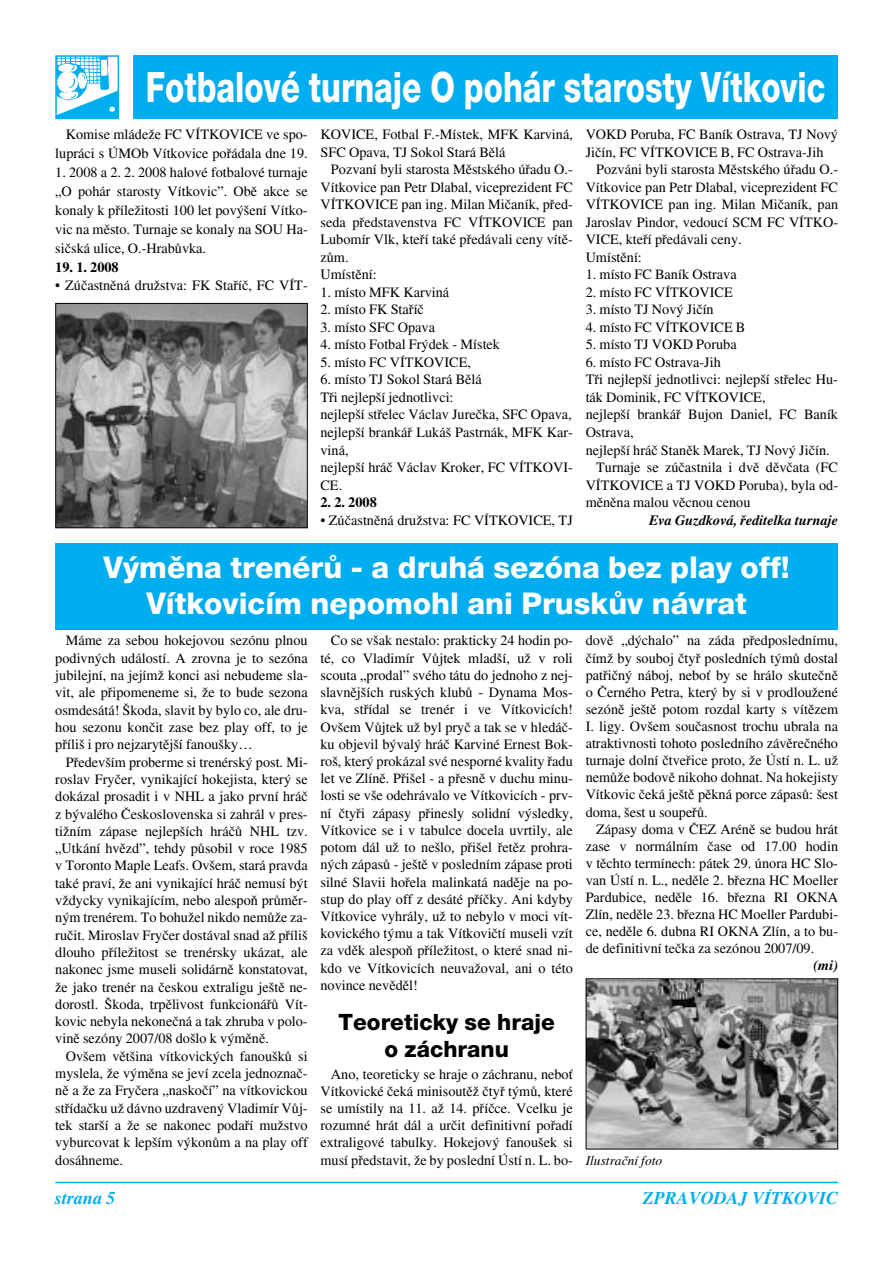
<style>
.page{position:relative;width:893px;height:1262px;background:#fff}
.page>*{position:absolute;margin:0;border:0;box-sizing:border-box;transform-origin:0 0}
.t1{font:800 42px "Helvetica Neue CE";color:#fff;scale:.75 1}
.t2{font:800 30px/36px "Helvetica Neue CE";color:#fff;text-align:center}
.t3{font:800 22.5px/27.2px "Helvetica Neue CE";color:#000;text-align:center}
.t4{font:italic 700 18px "Times CE";color:#00adef}
.t5{font:14.25px/17.2px "Times CE";color:#000;text-align:justify}
.t6{font:italic 700 14.25px "Times CE";color:#000}
.t7{font:700 14.25px "Times CE";color:#000}
.t8{font:italic 13.5px "Times CE";color:#000}
</style>
<div class="page">
<hr style="left:55px;top:1181px;width:783px;height:2px;background:#00adef">
<div style="left:133px;top:55px;width:705px;height:64px;background:#00adef"></div>
<div style="left:55px;top:543px;width:783px;height:86px;background:#00adef"></div>
<img style="left:57px;top:305px;width:249px;height:221px">
<div style="left:55px;top:303px;width:253px;height:225px;border:1px solid #000"></div>
<img style="left:58px;top:58px;width:58px;height:58px">
<div style="left:55px;top:55px;width:64px;height:64px;border:2px solid #00adef"></div>
<img style="left:587px;top:980px;width:249px;height:167px">
<div style="left:585px;top:978px;width:253px;height:171px;border:1px solid #000"></div>
<h1 class="t1" style="left:146px;top:72px;width:907px">Fotbalové turnaje O pohár starosty Vítkovic</h1>
<p class="t5" style="left:55px;top:126px;width:254px;line-height:18.9px;text-align:right">Komise mládeÏe FC VÍTKOVICE ve spo&shy;lupráci s ÚMOb Vítkovice pofiádala dne 19.</p>
<p class="t5" style="left:55px;top:164px;width:254px;line-height:18.9px">1. 2008 a 2. 2. 2008 halové fotbalové turnaje „O pohár starosty Vítkovic”. Obû akce se konaly k pfiíleÏitosti 100 let pov˘‰ení Vítko&shy;vic na mûsto. Turnaje se konaly na SOU Ha&shy;siãská ulice, O.-HrabÛvka.</p>
<p class="t7" style="left:55px;top:261px;width:65px">19. 1. 2008</p>
<p class="t5" style="left:55px;top:279px;width:254px">• Zúãastnûná druÏstva: FK Stafiíã, FC VÍT-</p>
<p class="t5" style="left:320px;top:127px;width:254px">KOVICE, Fotbal F.-Místek, MFK Karviná,<br>SFC Opava, TJ Sokol Stará Bûlá</p>
<p class="t5" style="left:320px;top:162px;width:254px;text-align:left;text-indent:10px">Pozvaní byli starosta Mûstského úfiadu O.- Vítkovice pan Petr Dlabal, viceprezident FC VÍTKOVICE pan ing. Milan Miãaník, pfied&shy;seda pfiedstavenstva FC VÍTKOVICE pan Lubomír Vlk, ktefií také pfiedávali ceny vítû&shy;zÛm.<br>Umístûní:</p>
<p class="t5" style="left:320px;top:285px;width:130px">1. místo MFK Karviná</p>
<p class="t5" style="left:320px;top:302px;width:105px">2. místo FK Stafiíã</p>
<p class="t5" style="left:320px;top:320px;width:116px">3. místo SFC Opava</p>
<p class="t5" style="left:320px;top:337px;width:181px">4. místo Fotbal Fr˘dek - Místek</p>
<p class="t5" style="left:320px;top:355px;width:152px">5. místo FC VÍTKOVICE,</p>
<p class="t5" style="left:320px;top:372px;width:254px;text-align:left">6. místo TJ Sokol Stará Bûlá<br>Tfii nejlep‰í jednotlivci:<br>nejlep‰í stfielec Václav Jureãka, SFC Opava, nejlep‰í brankáfi Luká‰ Pastrnák, MFK Kar&shy;viná,<br>nejlep‰í hráã Václav Kroker, FC VÍTKOVI-<br>CE.</p>
<p class="t7" style="left:320px;top:497px;width:58px">2. 2. 2008</p>
<p class="t5" style="left:320px;top:513px;width:254px">• Zúãastnûná druÏstva: FC VÍTKOVICE, TJ</p>
<p class="t5" style="left:585px;top:127px;width:254px">VOKD Poruba, FC Baník Ostrava, TJ Nov˘<br>Jiãín, FC VÍTKOVICE B, FC Ostrava-Jih</p>
<p class="t5" style="left:585px;top:162px;width:254px;text-align:left;text-indent:10px">Pozváni byli starosta Mûstského úfiadu O.- Vítkovice pan Petr Dlabal, viceprezident FC VÍTKOVICE pan ing. Milan Miãaník, pan Jaroslav Pindor, vedoucí SCM FC VÍTKO-VICE, ktefií pfiedávali ceny.<br>Umístûní:</p>
<p class="t5" style="left:585px;top:267px;width:152px">1. místo FC Baník Ostrava</p>
<p class="t5" style="left:585px;top:285px;width:148px">2. místo FC VÍTKOVICE</p>
<p class="t5" style="left:585px;top:302px;width:130px">3. místo TJ Nov˘ Jiãín</p>
<p class="t5" style="left:585px;top:320px;width:161px">4. místo FC VÍTKOVICE B</p>
<p class="t5" style="left:585px;top:337px;width:152px">5. místo TJ VOKD Poruba</p>
<p class="t5" style="left:585px;top:355px;width:137px">6. místo FC Ostrava-Jih</p>
<p class="t5" style="left:585px;top:372px;width:254px">Tfii nejlep‰í jednotlivci: nejlep‰í stfielec Hu-</p>
<p class="t5" style="left:585px;top:390px;width:181px">ták Dominik, FC VÍTKOVICE,</p>
<p class="t5" style="left:585px;top:407px;width:254px">nejlep‰í brankáfi Bujon Daniel, FC Baník</p>
<p class="t5" style="left:585px;top:425px;width:49px">Ostrava,</p>
<p class="t5" style="left:585px;top:443px;width:246px">nejlep‰í hráã Stanûk Marek, TJ Nov˘ Jiãín.</p>
<p class="t5" style="left:596px;top:460px;width:243px">Turnaje se zúãastnila i dvû dûvãata (FC</p>
<p class="t5" style="left:585px;top:478px;width:254px">VÍTKOVICE a TJ VOKD Poruba), byla od-</p>
<p class="t5" style="left:585px;top:495px;width:166px">mûnûna malou vûcnou cenou</p>
<p class="t6" style="left:649px;top:514px;width:190px">Eva Guzdková, fieditelka turnaje</p>
<h2 class="t2" style="left:104px;top:552px;width:687px">V˘mûna trenérÛ - a druhá sezóna bez play off!<br>Vítkovicím nepomohl ani PruskÛv návrat</h2>
<p class="t5" style="left:55px;top:633px;width:254px;text-indent:10px">Máme za sebou hokejovou sezónu plnou podivn˘ch událostí. A zrovna je to sezóna jubilejní, na jejímÏ konci asi nebudeme sla&shy;vit, ale pfiipomeneme si, Ïe to bude sezona osmdesátá! ·koda, slavit by bylo co, ale dru&shy;hou sezonu konãit zase bez play off, to je pfiíli‰ i pro nejzarytûj‰í fanou‰ky…</p>
<p class="t5" style="left:55px;top:754px;width:254px;text-indent:10px">Pfiedev‰ím proberme si trenérsk˘ post. Mi&shy;roslav Fryãer, vynikající hokejista, kter˘ se dokázal prosadit i v NHL a jako první hráã z b˘valého âeskoslovenska si zahrál v pres&shy;tiÏním zápase nejlep‰ích hráãÛ NHL tzv. „Utkání hvûzd”, tehdy pÛsobil v roce 1985 v Toronto Maple Leafs. Ov‰em, stará pravda také praví, Ïe ani vynikající hráã nemusí b˘t vÏdycky vynikajícím, nebo alespoÀ prÛmûr&shy;n˘m trenérem. To bohuÏel nikdo nemÛÏe za&shy;ruãit. Miroslav Fryãer dostával snad aÏ pfiíli‰ dlouho pfiíleÏitost se trenérsky ukázat, ale nakonec jsme museli solidárnû konstatovat, Ïe jako trenér na ãeskou extraligu je‰tû ne&shy;dorostl. ·koda, trpûlivost funkcionáfiÛ Vít&shy;kovic nebyla nekoneãná a tak zhruba v polo&shy;vinû sezóny 2007/08 do‰lo k v˘mûnû.</p>
<p class="t5" style="left:55px;top:1049px;width:254px;text-indent:10px">Ov‰em vût‰ina vítkovick˘ch fanou‰kÛ si myslela, Ïe v˘mûna se jeví zcela jednoznaã&shy;nû a Ïe za Fryãera „naskoãí” na vítkovickou stfiídaãku uÏ dávno uzdraven˘ Vladimír VÛj&shy;tek star‰í a Ïe se nakonec podafií muÏstvo vyburcovat k lep‰ím v˘konÛm a na play off dosáhneme.</p>
<p class="t5" style="left:320px;top:633px;width:254px;text-indent:10px">Co se v‰ak nestalo: prakticky 24 hodin po&shy;té, co Vladimír VÛjtek mlad‰í, uÏ v roli scouta „prodal” svého tátu do jednoho z nej&shy;slavnûj‰ích rusk˘ch klubÛ - Dynama Mos&shy;kva, stfiídal se trenér i ve Vítkovicích!<br>Ov‰em VÛjtek uÏ byl pryã a tak se v hledáã&shy;ku objevil b˘val˘ hráã Karviné Ernest Bok&shy;ro‰, kter˘ prokázal své nesporné kvality fiadu let ve Zlínû. Pfii‰el - a pfiesnû v duchu minu&shy;losti se v‰e odehrávalo ve Vítkovicích - prv&shy;ní ãtyfii zápasy pfiinesly solidní v˘sledky, Vítkovice se i v tabulce docela uvrtily, ale potom dál uÏ to ne‰lo, pfii‰el fietûz prohra&shy;n˘ch zápasÛ - je‰tû v posledním zápase proti silné Slavii hofiela malinkatá nadûje na po&shy;stup do play off z desáté pfiíãky. Ani kdyby Vítkovice vyhrály, uÏ to nebylo v moci vít&shy;kovického t˘mu a tak Vítkoviãtí museli vzít za vdûk alespoÀ pfiíleÏitost, o které snad ni&shy;kdo ve Vítkovicích neuvaÏoval, ani o této novince nevûdûl!</p>
<h3 class="t3" style="left:338px;top:1010px;width:218px">Teoreticky se hraje o záchranu</h3>
<p class="t5" style="left:320px;top:1066px;width:254px;text-indent:10px">Ano, teoreticky se hraje o záchranu, neboÈ Vítkovické ãeká minisoutûÏ ãtyfi t˘mÛ, které se umístily na 11. aÏ 14. pfiíãce. Vcelku je rozumné hrát dál a urãit definitivní pofiadí extraligové tabulky. Hokejov˘ fanou‰ek si musí pfiedstavit, Ïe by poslední Ústí n. L. bo-</p>
<p class="t5" style="left:585px;top:633px;width:254px">dovû „d˘chalo” na záda pfiedposlednímu, ãímÏ by souboj ãtyfi posledních t˘mÛ dostal patfiiãn˘ náboj, neboÈ by se hrálo skuteãnû o âerného Petra, kter˘ by si v prodlouÏené sezónû je‰tû potom rozdal karty s vítûzem I. ligy. Ov‰em souãasnost trochu ubrala na atraktivnosti tohoto posledního závûreãného turnaje dolní ãtvefiice proto, Ïe Ústí n. L. uÏ nemÛÏe bodovû nikoho dohnat. Na hokejisty Vítkovic ãeká je‰tû pûkná porce zápasÛ: ‰est doma, ‰est u soupefiÛ.</p>
<p class="t5" style="left:585px;top:822px;width:254px;text-indent:10px">Zápasy doma v âEZ Arénû se budou hrát zase v normálním ãase od 17.00 hodin v tûchto termínech: pátek 29. února HC Slo&shy;van Ústí n. L., nedûle 2. bfiezna HC Moeller Pardubice, nedûle 16. bfiezna RI OKNA Zlín, nedûle 23. bfiezna HC Moeller Pardubi&shy;ce, nedûle 6. dubna RI OKNA Zlín, a to bu&shy;de definitivní teãka za sezónou 2007/09.</p>
<p class="t6" style="left:813px;top:960px;width:26px">(mi)</p>
<p class="t8" style="left:585px;top:1154px;width:78px">Ilustraãní foto</p>
<p class="t4" style="left:55px;top:1191px;width:62px">strana 5</p>
<p class="t4" style="left:643px;top:1191px;width:197px">ZPRAVODAJ VÍTKOVIC</p>
</div>
